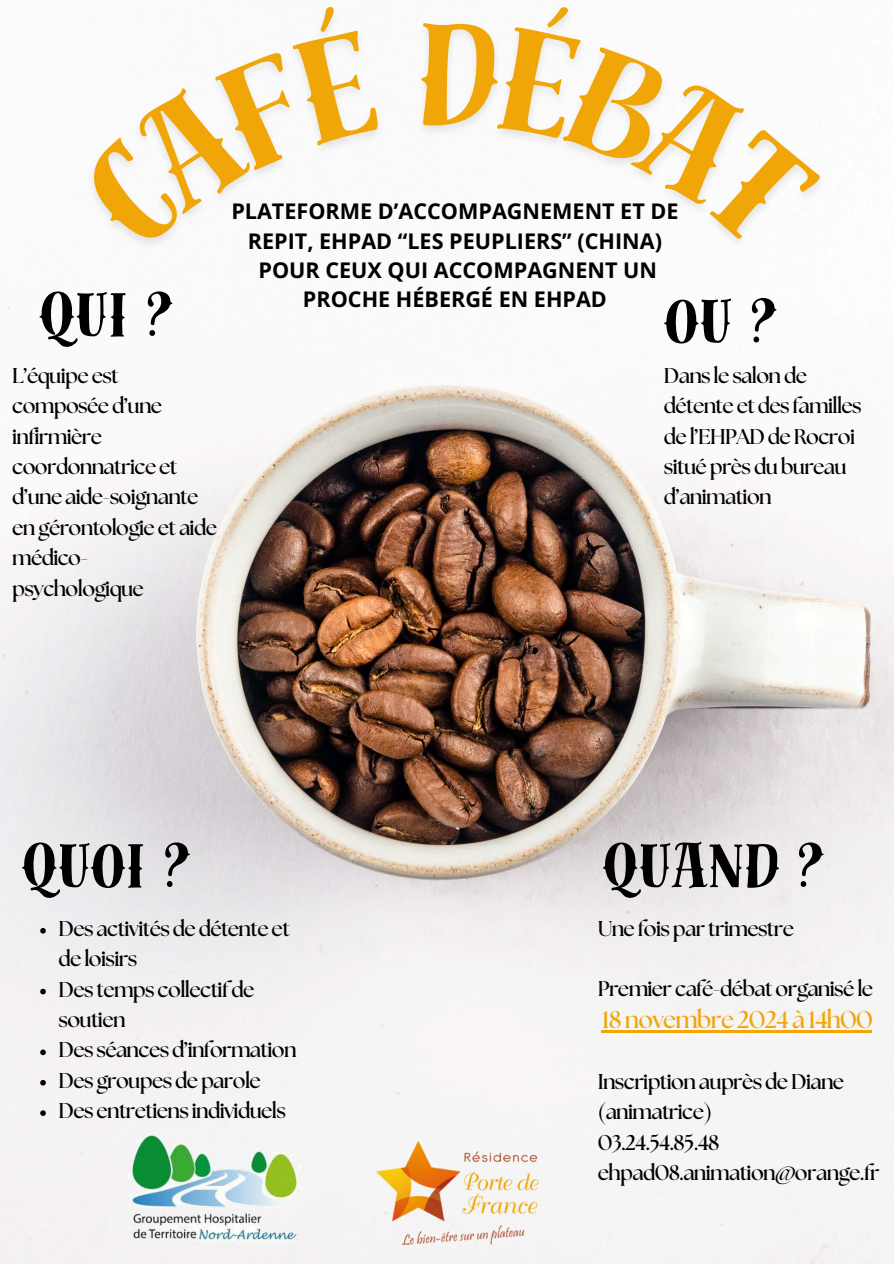
<style>
.page{position:relative;width:894px;height:1264px;background:#fff}
.page>*{position:absolute;margin:0;border:0;box-sizing:border-box;transform-origin:0 0}
.t1{font:57.15px "Distillery Strong";letter-spacing:-.035em;color:#000}
.t2{font:700 24.3px "The Seasons";letter-spacing:-.035em;color:#f1a607}
.t3{font:700 21.6px/29.2px "Open Sans";color:#000;text-align:center}
.t4{font:700 21.3px/30.3px "The Seasons";letter-spacing:-.035em;color:#000}
</style>
<div class="page">
<img style="left:0;top:307px;width:893px;height:956px">
<img style="left:349px;top:1131px;width:211px;height:123px">
<img style="left:129px;top:1131px;width:182px;height:129px">
<svg style="left:40px;top:928px;width:6px;height:5px"></svg>
<svg style="left:40px;top:988px;width:6px;height:6px"></svg>
<svg style="left:40px;top:1049px;width:6px;height:6px"></svg>
<svg style="left:40px;top:1079px;width:6px;height:6px"></svg>
<svg style="left:40px;top:1110px;width:6px;height:5px"></svg>
<hr style="left:601px;top:1030px;width:270px;height:2px;background:#f1a607">
<svg style="left:91px;top:11px;width:289px;height:234px"></svg>
<svg style="left:421px;top:10px;width:400px;height:234px"></svg>
<p class="t1" style="left:39px;top:279px;width:136px">QUI ?</p>
<h2 class="t4" style="left:12px;top:361px;width:206px">L’équipe est composée d’une infirmière coordonnatrice et d’une aide-soignante en gérontologie et aide médico&shy;psychologique</h2>
<p class="t3" style="left:231px;top:196px;width:448px">PLATEFORME D’ACCOMPAGNEMENT ET DE<br>REPIT, EHPAD “LES PEUPLIERS” (CHINA)<br>POUR CEUX QUI ACCOMPAGNENT UN<br>PROCHE HÉBERGÉ EN EHPAD</p>
<h1 class="t1" style="left:662px;top:285px;width:115px">OU ?</h1>
<p class="t4" style="left:663px;top:361px;width:199px">Dans le salon de détente et des familles de l’EHPAD de Rocroi situé près du bureau d’animation</p>
<p class="t1" style="left:21px;top:829px;width:170px">QUOI ?</p>
<h1 class="t1" style="left:602px;top:829px;width:223px">QUAND ?</h1>
<h4 class="t4" style="left:58px;top:914px;width:233px">Des activités de détente et de loisirs</h4>
<h4 class="t4" style="left:58px;top:975px;width:197px">Des temps collectifde soutien</h4>
<h4 class="t4" style="left:58px;top:1035px;width:239px">Des séances d’information<br>Des groupes de parole<br>Des entretiens individuels</h4>
<p class="t4" style="left:597px;top:914px;width:198px">Une fois par trimestre</p>
<p class="t4" style="left:597px;top:973px;width:277px">Premier café-débat organisé le</p>
<p class="t2" style="left:601px;top:1008px;width:272px">18 novembre 2024 à 14h00</p>
<p class="t4" style="left:597px;top:1067px;width:283px">Inscription auprès de Diane (animatrice)<br>03.24.54.85.48 ehpad08.animation@orange.fr</p>
</div>
